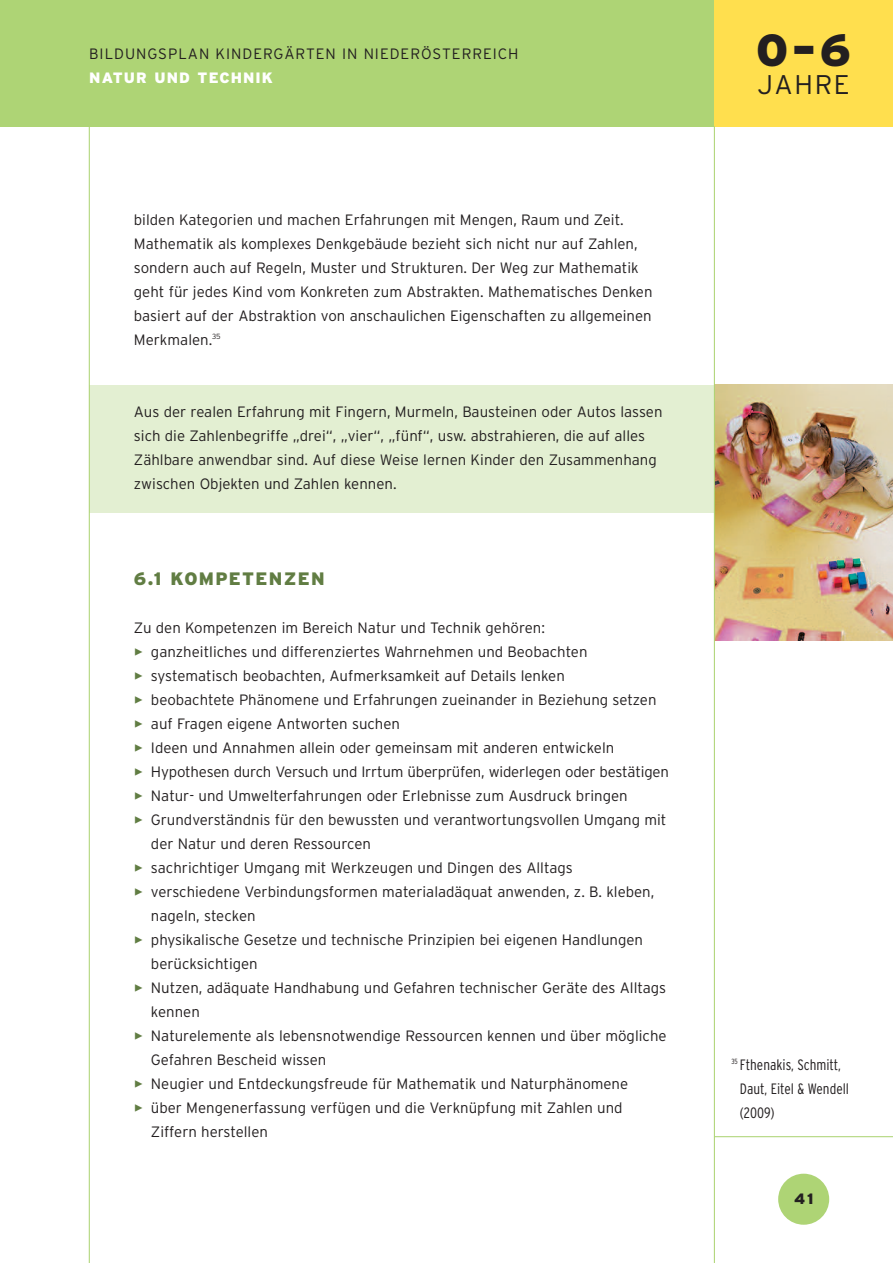
<style>
.page{position:relative;width:893px;height:1263px;background:#fff}
.page>*{position:absolute;margin:0;border:0;box-sizing:border-box;transform-origin:0 0}
.t1{font:900 45px "Interstate";color:#231f20}
.t2{font:300 27px "Interstate";letter-spacing:.065em;color:#231f20}
.t3{font:900 18px "Interstate";letter-spacing:.07em;color:#617d43}
.t4{font:300 15px/24px "Interstate";color:#231f20}
.t5{font:300 condensed 15px/24px "Interstate";color:#231f20}
.t6{font:300 15px "Interstate";letter-spacing:.065em;color:#231f20}
.t7{font:900 15px "Interstate";letter-spacing:.07em;color:#fff}
.t8{font:900 15px "Interstate";color:#231f20}
.s1{color:#617d43}
</style>
<div class="page">
<div style="left:89px;top:385px;width:625px;height:127px;background:#e3efd2"></div>
<img style="left:715px;top:385px;width:178px;height:255px">
<div style="left:0;top:0;width:893px;height:126px;background:#aed475"></div>
<div style="left:714px;top:0;width:179px;height:126px;background:#ffdf4e"></div>
<div style="left:778px;top:1174px;width:51px;height:51px;background:#aed475;border-radius:50%"></div>
<hr style="left:89px;top:126px;width:1px;height:1137px;background:#aed475">
<hr style="left:714px;top:1136px;width:179px;height:1px;background:#aed475">
<hr style="left:714px;top:126px;width:1px;height:1137px;background:#aed475">
<p class="t6" style="left:89px;top:45px;width:431px">BILDUNGSPLAN KINDERGÄRTEN IN NIEDERÖSTERREICH</p>
<p class="t7" style="left:89px;top:69px;width:185px">NATUR UND TECHNIK</p>
<p class="t4" style="left:134px;top:207px;width:520px">bilden Kategorien und machen Erfahrungen mit Mengen, Raum und Zeit.<br>Mathematik als komplexes Denkgebäude bezieht sich nicht nur auf Zahlen, sondern auch auf Regeln, Muster und Strukturen. Der Weg zur Mathematik geht für jedes Kind vom Konkreten zum Abstrakten. Mathematisches Denken basiert auf der Abstraktion von anschaulichen Eigenschaften zu allgemeinen Merkmalen.<sup>35</sup></p>
<p class="t4" style="left:134px;top:399px;width:530px">Aus der realen Erfahrung mit Fingern, Murmeln, Bausteinen oder Autos lassen sich die Zahlenbegriffe „drei“, „vier“, „fünf“, usw. abstrahieren, die auf alles Zählbare anwendbar sind. Auf diese Weise lernen Kinder den Zusammenhang zwischen Objekten und Zahlen kennen.</p>
<p class="t3" style="left:134px;top:568px;width:192px">6.1 KOMPETENZEN</p>
<p class="t4" style="left:134px;top:615px;width:412px">Zu den Kompetenzen im Bereich Natur und Technik gehören:</p>
<p class="t4" style="left:134px;top:639px;width:455px"><span class="s1">✓</span> ganzheitliches und differenziertes Wahrnehmen und Beobachten</p>
<p class="t4" style="left:134px;top:663px;width:432px"><span class="s1">✓</span> systematisch beobachten, Aufmerksamkeit auf Details lenken</p>
<p class="t4" style="left:134px;top:687px;width:524px"><span class="s1">✓</span> beobachtete Phänomene und Erfahrungen zueinander in Beziehung setzen</p>
<p class="t4" style="left:134px;top:711px;width:268px"><span class="s1">✓</span> auf Fragen eigene Antworten suchen</p>
<p class="t4" style="left:134px;top:735px;width:482px"><span class="s1">✓</span> Ideen und Annahmen allein oder gemeinsam mit anderen entwickeln</p>
<p class="t4" style="left:134px;top:759px;width:536px"><span class="s1">✓</span> Hypothesen durch Versuch und Irrtum überprüfen, widerlegen oder bestätigen</p>
<p class="t4" style="left:134px;top:783px;width:495px"><span class="s1">✓</span> Natur- und Umwelterfahrungen oder Erlebnisse zum Ausdruck bringen</p>
<p class="t4" style="left:151px;top:807px;width:517px;text-indent:-17px"><span class="s1">✓</span> Grundverständnis für den bewussten und verantwortungsvollen Umgang mit der Natur und deren Ressourcen</p>
<p class="t4" style="left:134px;top:855px;width:440px"><span class="s1">✓</span> sachrichtiger Umgang mit Werkzeugen und Dingen des Alltags</p>
<p class="t4" style="left:151px;top:879px;width:505px;text-indent:-17px"><span class="s1">✓</span> verschiedene Verbindungsformen materialadäquat anwenden, z. B. kleben, nageln, stecken</p>
<p class="t4" style="left:151px;top:927px;width:494px;text-indent:-17px"><span class="s1">✓</span> physikalische Gesetze und technische Prinzipien bei eigenen Handlungen berücksichtigen</p>
<p class="t4" style="left:151px;top:975px;width:517px;text-indent:-17px"><span class="s1">✓</span> Nutzen, adäquate Handhabung und Gefahren technischer Geräte des Alltags kennen</p>
<p class="t4" style="left:151px;top:1023px;width:517px;text-indent:-17px"><span class="s1">✓</span> Naturelemente als lebensnotwendige Ressourcen kennen und über mögliche<br>Gefahren Bescheid wissen</p>
<p class="t4" style="left:134px;top:1071px;width:496px"><span class="s1">✓</span> Neugier und Entdeckungsfreude für Mathematik und Naturphänomene</p>
<p class="t4" style="left:151px;top:1095px;width:473px;text-indent:-17px"><span class="s1">✓</span> über Mengenerfassung verfügen und die Verknüpfung mit Zahlen und<br>Ziffern herstellen</p>
<h1 class="t1" style="left:756px;top:24px;width:96px">0–6</h1>
<h2 class="t2" style="left:758px;top:69px;width:94px">JAHRE</h2>
<p class="t5" style="left:740px;top:1052px;width:111px;text-indent:-9px"><sup>35</sup> Fthenakis, Schmitt,<br>Daut, Eitel &amp; Wendell (2009)</p>
<p class="t8" style="left:794px;top:1190px;width:21px">41</p>
</div>
